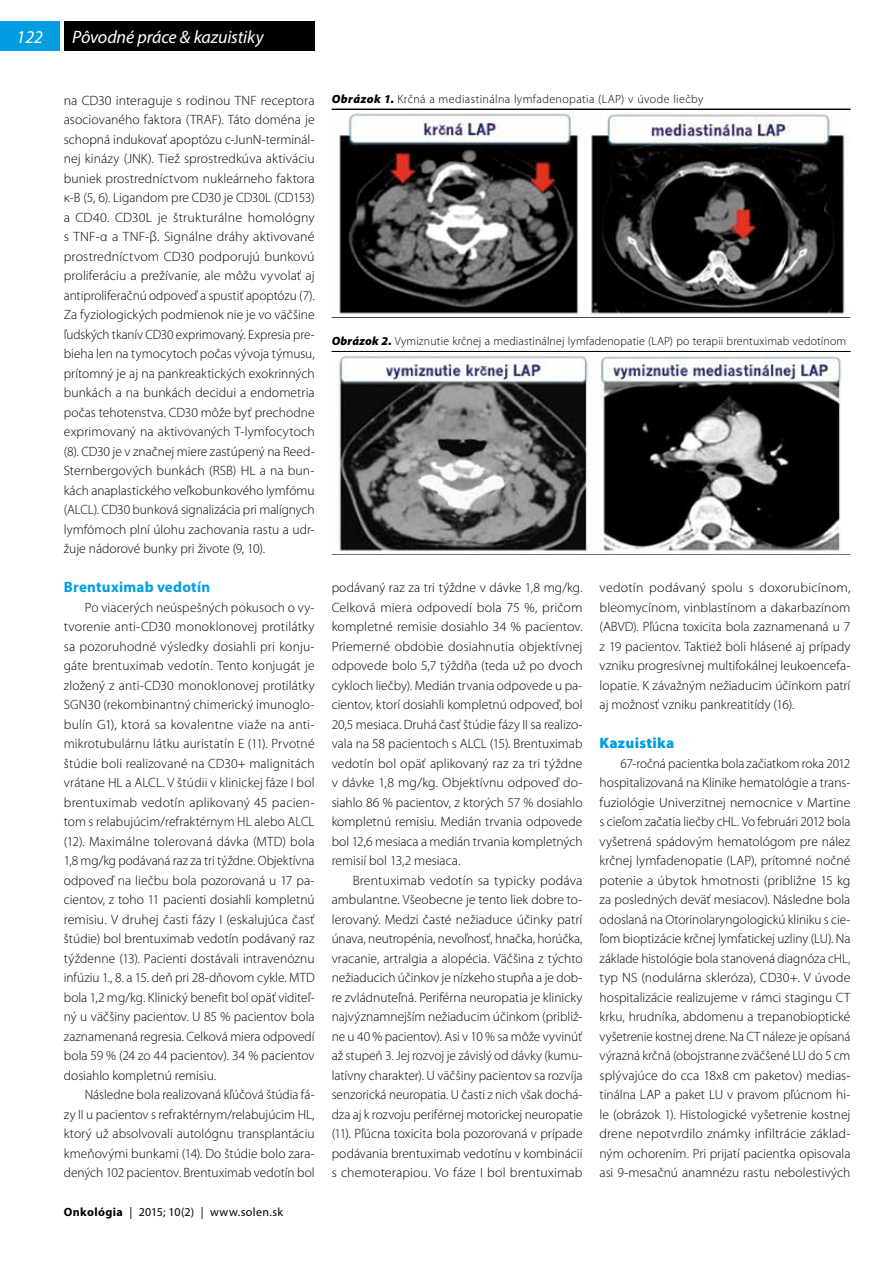
<style>
.page{position:relative;width:893px;height:1263px;background:#fff}
.page>*{position:absolute;margin:0;border:0;box-sizing:border-box;transform-origin:0 0}
.t1{font:italic 18px "Myriad Pro";letter-spacing:-.01em;color:#fff}
.t2{font:700 15px "Myriad Pro";letter-spacing:.015em;color:#009ee0}
.t3{font:900 15px "Myriad Pro";letter-spacing:.02em;color:#009ee0}
.t4{font:300 13.5px/19.5px "Myriad Pro";color:#000;text-align:justify}
.t5{font:300 12px "Myriad Pro";letter-spacing:.015em;color:#000}
.t6{font:12px "Myriad Pro";letter-spacing:.03em;color:#000}
.s1{font-weight:700}
.s2{font-weight:900;font-style:italic}
</style>
<div class="page">
<div style="left:0;top:21px;width:60px;height:30px;background:#009ee0"></div>
<div style="left:64px;top:21px;width:251px;height:30px;background:#000"></div>
<hr style="left:332px;top:317px;width:518px;height:1px;background:#000">
<hr style="left:332px;top:109px;width:518px;height:1px;background:#000">
<img style="left:339px;top:110px;width:506px;height:204px">
<hr style="left:332px;top:554px;width:518px;height:1px;background:#000">
<hr style="left:332px;top:351px;width:518px;height:1px;background:#000">
<img style="left:339px;top:352px;width:503px;height:202px">
<h1 class="t1" style="left:16px;top:26px;width:28px">122</h1>
<h1 class="t1" style="left:72px;top:26px;width:193px">Pôvodné práce &amp; kazuistiky</h1>
<p class="t4" style="left:64px;top:90px;width:252px">na CD30 interaguje s rodinou TNF receptora asociovaného faktora (TRAF). Táto doména je schopná indukovať apoptózu c-JunN-terminál&shy;nej kinázy (JNK). Tiež sprostredkúva aktiváciu buniek prostredníctvom nukleárneho faktora κ-B (5, 6). Ligandom pre CD30 je CD30L (CD153) a CD40. CD30L je štrukturálne homológny s TNF-α a TNF-β. Signálne dráhy aktivované prostredníctvom CD30 podporujú bunkovú proliferáciu a prežívanie, ale môžu vyvolať aj antiproliferačnú odpoveď a spustiť apoptózu (7).<br>Za fyziologických podmienok nie je vo väčšine ľudských tkanív CD30 exprimovaný. Expresia pre&shy;bieha len na tymocytoch počas vývoja týmusu, prítomný je aj na pankreaktických exokrinných bunkách a na bunkách decidui a endometria počas tehotenstva. CD30 môže byť prechodne exprimovaný na aktivovaných T-lymfocytoch (8). CD30 je v značnej miere zastúpený na Reed-Sternbergových bunkách (RSB) HL a na bun&shy;kách anaplastického veľkobunkového lymfómu (ALCL). CD30 bunková signalizácia pri malígnych lymfómoch plní úlohu zachovania rastu a udr&shy;žuje nádorové bunky pri živote (9, 10).</p>
<p class="t2" style="left:64px;top:577px;width:148px">Brentuximab vedotín</p>
<p class="t4" style="left:64px;top:597px;width:252px;text-indent:21px">Po viacerých neúspešných pokusoch o vy&shy;tvorenie anti-CD30 monoklonovej protilátky sa pozoruhodné výsledky dosiahli pri konju&shy;gáte brentuximab vedotín. Tento konjugát je zložený z anti-CD30 monoklonovej protilátky SGN30 (rekombinantný chimerický imunoglo&shy;bulín G1), ktorá sa kovalentne viaže na anti&shy;mikrotubulárnu látku auristatín E (11). Prvotné štúdie boli realizované na CD30+ malignitách vrátane HL a ALCL. V štúdii v klinickej fáze I bol brentuximab vedotín aplikovaný 45 pacien&shy;tom s relabujúcim/refraktérnym HL alebo ALCL (12). Maximálne tolerovaná dávka (MTD) bola 1,8 mg/kg podávaná raz za tri týždne. Objektívna odpoveď na liečbu bola pozorovaná u 17 pa&shy;cientov, z toho 11 pacienti dosiahli kompletnú remisiu. V druhej časti fázy I (eskalujúca časť štúdie) bol brentuximab vedotín podávaný raz týždenne (13). Pacienti dostávali intravenóznu infúziu 1., 8. a 15. deň pri 28-dňovom cykle. MTD bola 1,2 mg/kg. Klinický benefit bol opäť viditeľ&shy;ný u väčšiny pacientov. U 85 % pacientov bola zaznamenaná regresia. Celková miera odpovedí bola 59 % (24 zo 44 pacientov). 34 % pacientov dosiahlo kompletnú remisiu.</p>
<p class="t4" style="left:64px;top:1085px;width:252px;text-indent:21px">Následne bola realizovaná kľúčová štúdia fá&shy;zy II u pacientov s refraktérnym/relabujúcim HL, ktorý už absolvovali autológnu transplantáciu kmeňovými bunkami (14). Do štúdie bolo zara&shy;dených 102 pacientov. Brentuximab vedotín bol</p>
<p class="t6" style="left:64px;top:1205px;width:221px"><span class="s1">Onkológia</span> | 2015; 10(2) | www.solen.sk</p>
<p class="t5" style="left:332px;top:91px;width:373px"><span class="s2">Obrázok 1.</span> Krčná a mediastinálna lymfadenopatia (LAP) v úvode liečby</p>
<p class="t5" style="left:332px;top:334px;width:516px"><span class="s2">Obrázok 2.</span> Vymiznutie krčnej a mediastinálnej lymfadenopatie (LAP) po terapii brentuximab vedotínom</p>
<p class="t4" style="left:332px;top:578px;width:252px">podávaný raz za tri týždne v dávke 1,8 mg/kg.<br>Celková miera odpovedí bola 75 %, pričom kompletné remisie dosiahlo 34 % pacientov.<br>Priemerné obdobie dosiahnutia objektívnej odpovede bolo 5,7 týždňa (teda už po dvoch cykloch liečby). Medián trvania odpovede u pa&shy;cientov, ktorí dosiahli kompletnú odpoveď, bol 20,5 mesiaca. Druhá časť štúdie fázy II sa realizo&shy;vala na 58 pacientoch s ALCL (15). Brentuximab vedotín bol opäť aplikovaný raz za tri týždne v dávke 1,8 mg/kg. Objektívnu odpoveď do&shy;siahlo 86 % pacientov, z ktorých 57 % dosiahlo kompletnú remisiu. Medián trvania odpovede bol 12,6 mesiaca a medián trvania kompletných remisií bol 13,2 mesiaca.</p>
<p class="t4" style="left:332px;top:870px;width:252px;text-indent:21px">Brentuximab vedotín sa typicky podáva ambulantne. Všeobecne je tento liek dobre to&shy;lerovaný. Medzi časté nežiaduce účinky patrí únava, neutropénia, nevoľnosť, hnačka, horúčka, vracanie, artralgia a alopécia. Väčšina z týchto nežiaducich účinkov je nízkeho stupňa a je dob&shy;re zvládnuteľná. Periférna neuropatia je klinicky najvýznamnejším nežiaducim účinkom (približ&shy;ne u 40 % pacientov). Asi v 10 % sa môže vyvinúť až stupeň 3. Jej rozvoj je závislý od dávky (kumu&shy;latívny charakter). U väčšiny pacientov sa rozvíja senzorická neuropatia. U časti z nich však dochá&shy;dza aj k rozvoju periférnej motorickej neuropatie (11). Pľúcna toxicita bola pozorovaná v prípade podávania brentuximab vedotínu v kombinácii s chemoterapiou. Vo fáze I bol brentuximab</p>
<p class="t4" style="left:600px;top:578px;width:252px">vedotín podávaný spolu s doxorubicínom, bleomycínom, vinblastínom a dakarbazínom (ABVD). Pľúcna toxicita bola zaznamenaná u 7 z 19 pacientov. Taktiež boli hlásené aj prípady vzniku progresívnej multifokálnej leukoencefa&shy;lopatie. K závažným nežiaducim účinkom patrí aj možnosť vzniku pankreatitídy (16).</p>
<p class="t3" style="left:600px;top:733px;width:76px">Kazuistika</p>
<p class="t4" style="left:600px;top:753px;width:252px;text-indent:21px">67-ročná pacientka bola začiatkom roka 2012 hospitalizovaná na Klinike hematológie a trans&shy;fuziológie Univerzitnej nemocnice v Martine s cieľom začatia liečby cHL. Vo februári 2012 bola vyšetrená spádovým hematológom pre nález krčnej lymfadenopatie (LAP), prítomné nočné potenie a úbytok hmotnosti (približne 15 kg za posledných deväť mesiacov). Následne bola odoslaná na Otorinolaryngologickú kliniku s cie&shy;ľom bioptizácie krčnej lymfatickej uzliny (LU). Na základe histológie bola stanovená diagnóza cHL, typ NS (nodulárna skleróza), CD30+. V úvode hospitalizácie realizujeme v rámci stagingu CT krku, hrudníka, abdomenu a trepanobioptické vyšetrenie kostnej drene. Na CT náleze je opísaná výrazná krčná (obojstranne zväčšené LU do 5 cm splývajúce do cca 18x8 cm paketov) medias&shy;tinálna LAP a paket LU v pravom pľúcnom hi&shy;le (obrázok 1). Histologické vyšetrenie kostnej drene nepotvrdilo známky infiltrácie základ&shy;ným ochorením. Pri prijatí pacientka opisovala asi 9-mesačnú anamnézu rastu nebolestivých</p>
</div>
